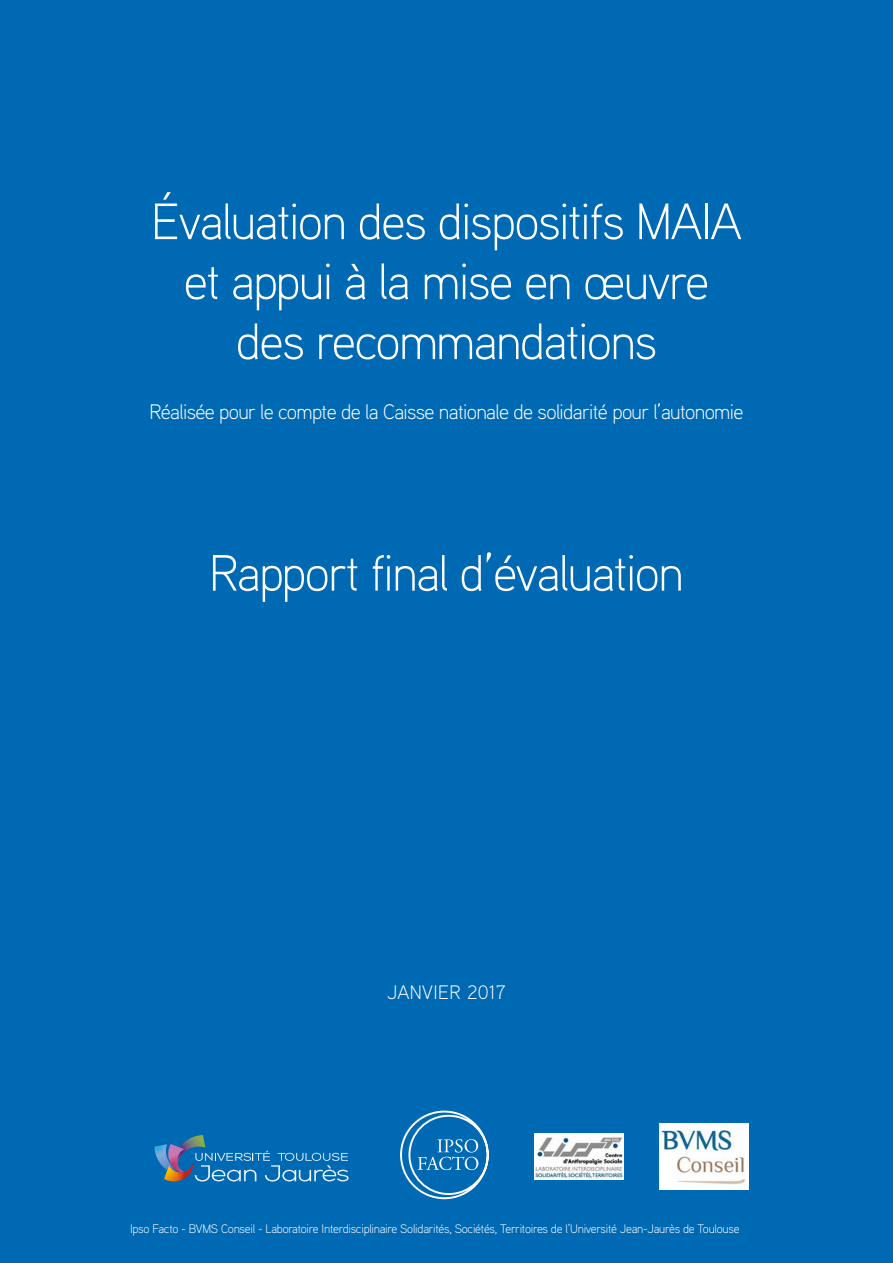
<style>
.page{position:relative;width:893px;height:1263px;background:#0069b4}
.page>*{position:absolute;margin:0;border:0;box-sizing:border-box;transform-origin:0 0}
.t1{font:300 51px/60px "Aaux Pro";letter-spacing:-.03em;color:#fff;text-align:center}
.t2{font:300 21px "Aaux Pro";letter-spacing:-.03em;color:#fff}
.t3{font:300 19.5px "Aaux Pro";letter-spacing:.02em;color:#fff}
.t4{font:300 12.3px "Aaux Pro";letter-spacing:-.02em;color:#fff}
</style>
<div class="page">
<svg style="left:400px;top:1110px;width:89px;height:90px"></svg>
<svg style="left:154px;top:1135px;width:195px;height:46px"></svg>
<img style="left:660px;top:1123px;width:88px;height:66px">
<img style="left:535px;top:1133px;width:88px;height:47px">
<h1 class="t1" style="left:151px;top:190px;width:592px">Évaluation des dispositifs MAIA et appui à la mise en œuvre des recommandations</h1>
<h2 class="t2" style="left:150px;top:399px;width:595px">Réalisée pour le compte de la Caisse nationale de solidarité pour l’autonomie</h2>
<h1 class="t1" style="left:209px;top:541px;width:476px">Rapport final d’évaluation</h1>
<h3 class="t3" style="left:387px;top:980px;width:120px">janvi er 2017</h3>
<p class="t4" style="left:130px;top:1220px;width:611px">Ipso Facto - BVMS Conseil - Laboratoire Interdisciplinaire Solidarités, Sociétés, Territoires de l’Université Jean-Jaurès de Toulouse</p>
</div>
